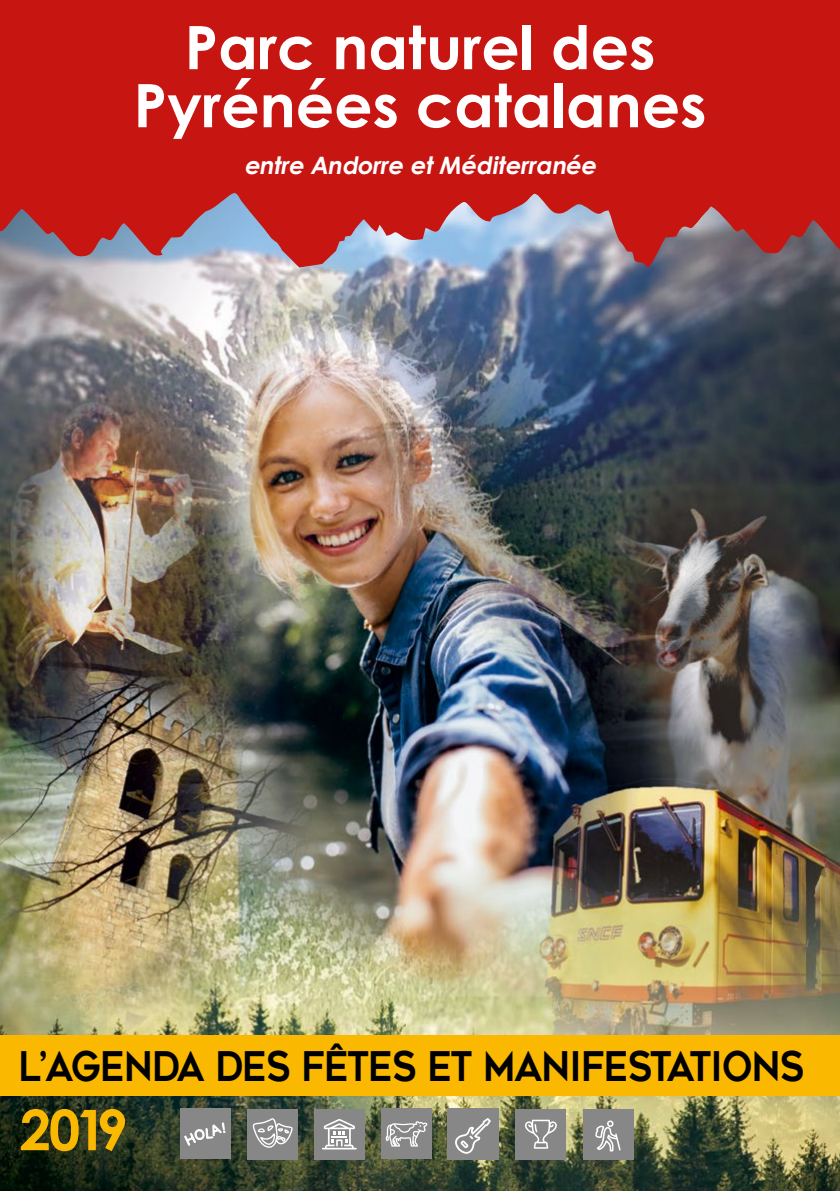
<style>
.page{position:relative;width:840px;height:1191px;background:#fff}
.page>*{position:absolute;margin:0;border:0;box-sizing:border-box;transform-origin:0 0}
.t1{font:700 60px/58px "Century Gothic";color:#fff;text-align:center}
.t2{font:700 56px "Century Gothic";color:#fbb800}
.t3{font:40.6px "Geometos";letter-spacing:-.02em;color:#000;scale:.88 1}
.t4{font:italic 700 24px "Century Gothic";color:#fff}
</style>
<div class="page">
<img style="left:0;top:267px;width:839px;height:924px">
<svg style="left:0;top:0;width:839px;height:267px;background:#bf2828"></svg>
<div style="left:0;top:1035px;width:839px;height:61px;background:#fbb800"></div>
<div style="left:515px;top:1108px;width:51px;height:51px;background:#878787"></div>
<svg style="left:525px;top:1119px;width:31px;height:29px"></svg>
<div style="left:447px;top:1108px;width:51px;height:52px;background:#878787"></div>
<svg style="left:455px;top:1118px;width:35px;height:35px"></svg>
<div style="left:247px;top:1108px;width:51px;height:51px;background:#878787"></div>
<svg style="left:252px;top:1118px;width:40px;height:29px"></svg>
<div style="left:583px;top:1109px;width:50px;height:51px;background:#878787"></div>
<svg style="left:595px;top:1120px;width:25px;height:31px"></svg>
<div style="left:381px;top:1108px;width:50px;height:51px;background:#878787"></div>
<svg style="left:385px;top:1121px;width:42px;height:25px"></svg>
<div style="left:180px;top:1108px;width:51px;height:51px;background:#878787"></div>
<svg style="left:184px;top:1122px;width:41px;height:24px"></svg>
<div style="left:314px;top:1108px;width:50px;height:51px;background:#878787"></div>
<svg style="left:322px;top:1119px;width:34px;height:30px"></svg>
<h1 class="t1" style="left:133px;top:16px;width:574px">Parc naturel des<br>Pyrénées catalanes</h1>
<p class="t4" style="left:244px;top:147px;width:358px">entre Andorre etMéditerranée</p>
<p class="t3" style="left:19px;top:1044px;width:894px">L’AGENDA DES FÊTES ET MANIFESTATIONS</p>
<h2 class="t2" style="left:20px;top:1087px;width:110px">2019</h2>
</div>
